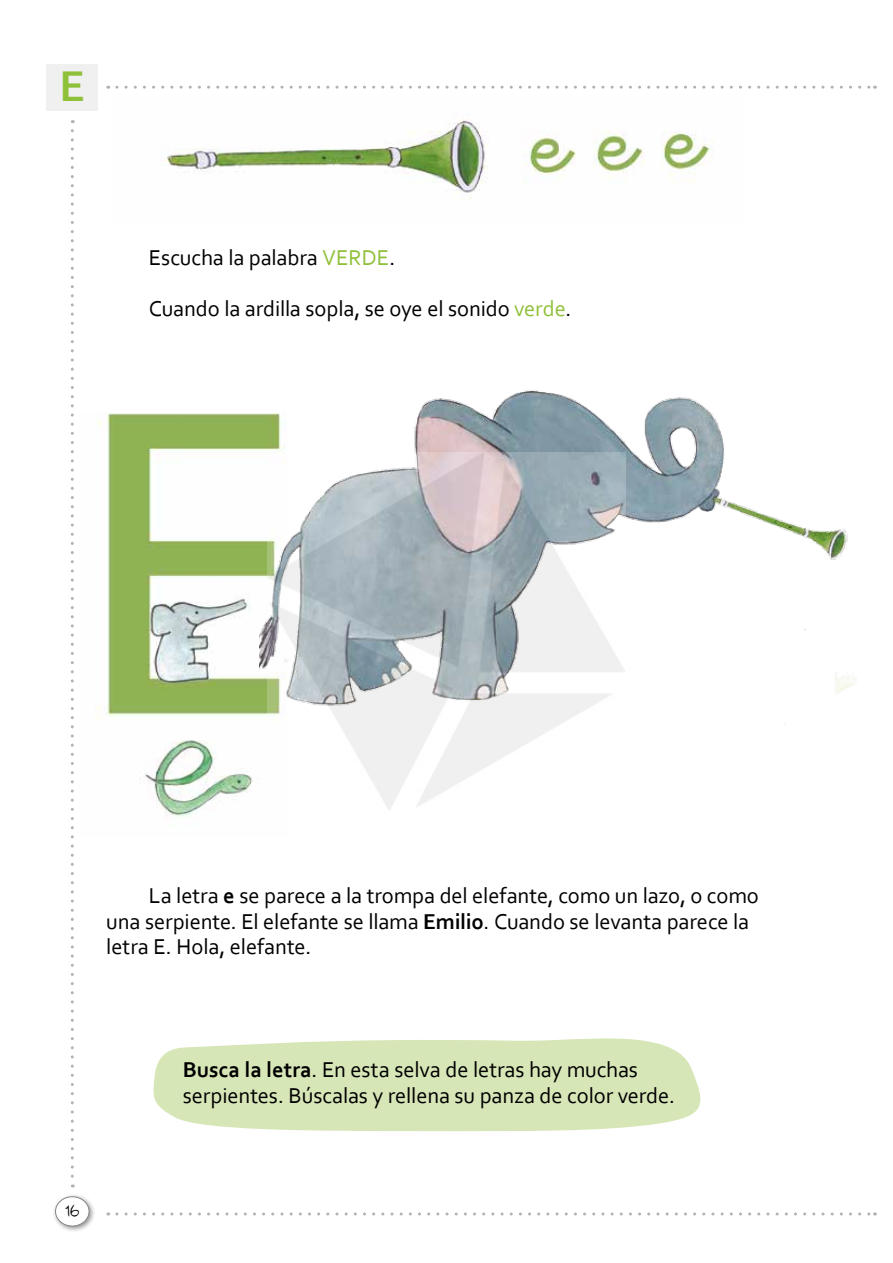
<style>
.page{position:relative;width:893px;height:1263px;background:#fff}
.page>*{position:absolute;margin:0;border:0;box-sizing:border-box;transform-origin:0 0}
.t1{font:700 45px "Corbel";color:#8fc039}
.t2{font:22.5px/25.5px "Corbel";letter-spacing:-.005em;color:#000}
.t3{font:15px "Tidy Hand";color:#000}
.s1{color:#8fc039}
.s2{font-weight:700}
</style>
<div class="page">
<svg style="left:71px;top:131px;width:3px;height:1056px"></svg>
<svg style="left:117px;top:86px;width:758px;height:3px"></svg>
<svg style="left:117px;top:1212px;width:758px;height:3px"></svg>
<img style="left:161px;top:119px;width:552px;height:81px">
<svg style="left:153px;top:1038px;width:548px;height:94px;background:#dbe8be"></svg>
<img style="left:96px;top:413px;width:163px;height:404px">
<img style="left:259px;top:390px;width:598px;height:335px">
<div style="left:47px;top:64px;width:51px;height:47px;background:#f0f0f0"></div>
<div style="left:52px;top:1193px;width:44px;height:40px;background:#000;opacity:.45"></div>
<div style="left:56px;top:1197px;width:33px;height:29px;background:#fff;border-radius:50%"></div>
<div style="left:55px;top:1196px;width:34px;height:30px;border:1px solid #878787;border-radius:50%"></div>
<img style="left:268px;top:453px;width:357px;height:357px">
<h1 class="t1" style="left:60px;top:58px;width:27px">E</h1>
<p class="t2" style="left:149px;top:245px;width:248px">Escucha la palabra <span class="s1">VERDE</span>.</p>
<p class="t2" style="left:149px;top:296px;width:424px">Cuando la ardilla sopla, se oye el sonido <span class="s1">verde</span>.</p>
<p class="t2" style="left:106px;top:882px;width:654px;text-indent:43px">La letra <span class="s2">e</span> se parece a la trompa del elefante, como un lazo, o como una serpiente. El elefante se llama <span class="s2">Emilio</span>. Cuando se levanta parece la letra E. Hola, elefante.</p>
<p class="t3" style="left:65px;top:1203px;width:16px">16</p>
<p class="t2" style="left:183px;top:1057px;width:494px"><span class="s2">Busca la letra</span>. En esta selva de letras hay muchas serpientes. Búscalas y rellena su panza de color verde.</p>
</div>
